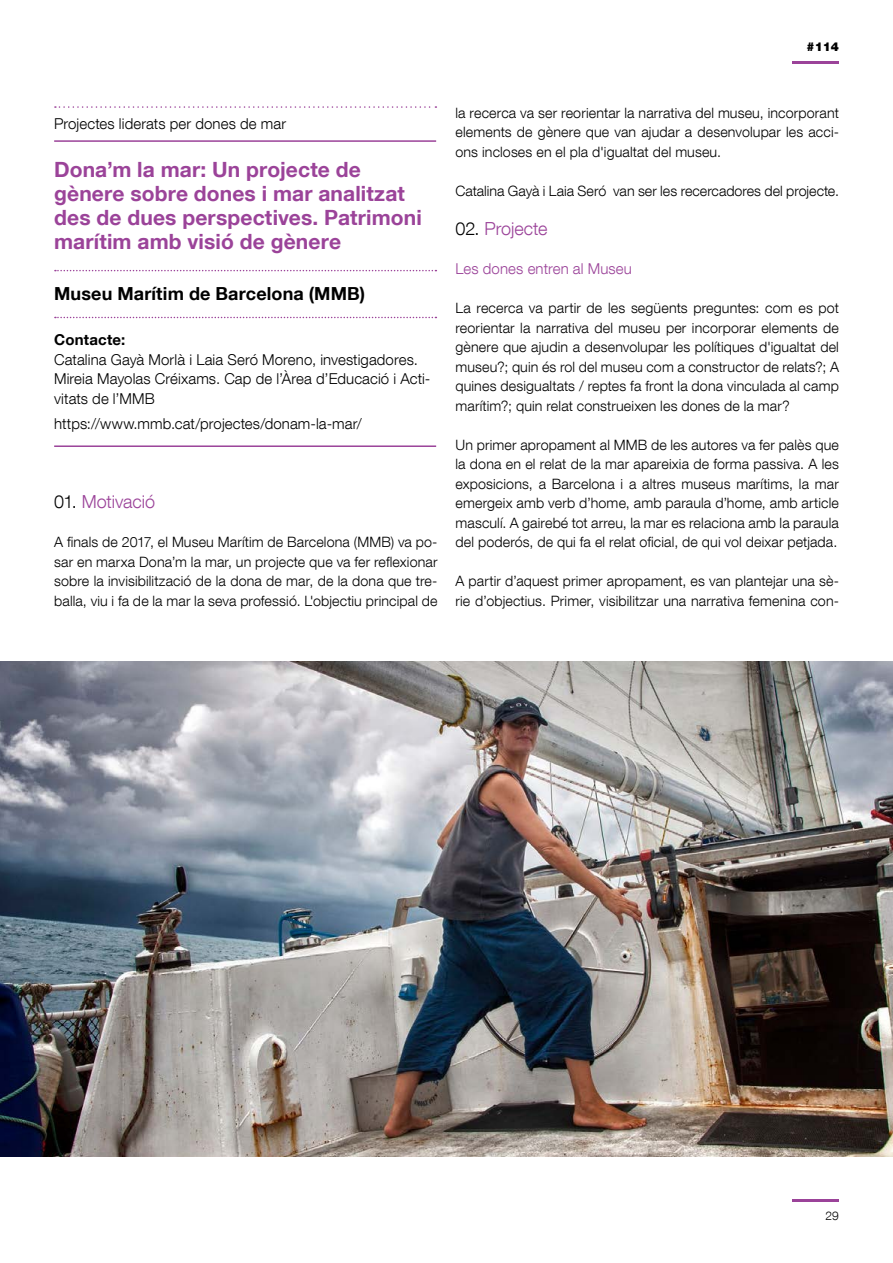
<style>
.page{position:relative;width:893px;height:1263px;background:#fff}
.page>*{position:absolute;margin:0;border:0;box-sizing:border-box;transform-origin:0 0}
.t1{font:700 21px/24px "Helvetica Neue LT Com";letter-spacing:.005em;color:#9b4399}
.t2{font:700 18px "Helvetica Neue LT Com";letter-spacing:.005em;color:#000}
.t3{font:300 18px "Helvetica Neue LT Com";letter-spacing:-.005em;color:#9b4399}
.t4{font:300 15px/19.5px "Helvetica Neue LT Com";letter-spacing:.005em;color:#000}
.t5{font:300 15px "Helvetica Neue LT Com";letter-spacing:.01em;color:#9b4399}
.t6{font:700 15px "Helvetica Neue LT Com";letter-spacing:.01em;color:#000}
.t7{font:300 14.25px/19.5px "Helvetica Neue LT Com";letter-spacing:.01em;color:#000;text-align:justify}
.t8{font:900 12.15px "Helvetica Neue LT Com";color:#000}
.t9{font:300 12px "Helvetica Neue LT Com";color:#000}
.s1{color:#000}
</style>
<div class="page">
<hr style="left:54px;top:140px;width:382px;height:2px;background:#9b4399">
<hr style="left:54px;top:445px;width:382px;height:2px;background:#9b4399">
<svg style="left:55px;top:270px;width:381px;height:1px"></svg>
<svg style="left:55px;top:317px;width:381px;height:1px"></svg>
<svg style="left:55px;top:106px;width:381px;height:2px"></svg>
<img style="left:0;top:661px;width:893px;height:496px">
<hr style="left:792px;top:1199px;width:47px;height:3px;background:#9b4399">
<hr style="left:792px;top:61px;width:47px;height:3px;background:#9b4399">
<p class="t8" style="left:807px;top:40px;width:34px">#114</p>
<p class="t4" style="left:54px;top:114px;width:233px">Projectes liderats per dones de mar</p>
<p class="t1" style="left:54px;top:157px;width:369px">Dona’m la mar: Un projecte de gènere sobre dones i mar analitzat des de dues perspectives. Patrimoni marítim amb visió de gènere</p>
<p class="t2" style="left:54px;top:283px;width:312px">Museu Marítim de Barcelona (MMB)</p>
<p class="t6" style="left:54px;top:330px;width:73px">Contacte:</p>
<p class="t4" style="left:54px;top:349px;width:365px">Catalina Gayà Morlà i Laia Seró Moreno, investigadores.</p>
<p class="t4" style="left:54px;top:369px;width:378px">Mireia Mayolas Créixams. Cap de l’Àrea d’Educació i Acti&shy;vitats de l’MMB</p>
<p class="t4" style="left:54px;top:414px;width:309px">https://www.mmb.cat/projectes/donam-la-mar/</p>
<p class="t3" style="left:54px;top:491px;width:102px"><span class="s1">01.</span> Motivació</p>
<p class="t7" style="left:54px;top:532px;width:385px">A finals de 2017, el Museu Marítim de Barcelona (MMB) va po&shy;sar en marxa Dona’m la mar, un projecte que va fer reflexionar sobre la invisibilització de la dona de mar, de la dona que tre&shy;balla, viu i fa de la mar la seva professió. L'objectiu principal de</p>
<p class="t7" style="left:455px;top:103px;width:385px">la recerca va ser reorientar la narrativa del museu, incorporant elements de gènere que van ajudar a desenvolupar les acci&shy;ons incloses en el pla d'igualtat del museu.</p>
<p class="t7" style="left:455px;top:181px;width:385px">Catalina Gayà i Laia Seró van ser les recercadores del projecte.</p>
<p class="t3" style="left:455px;top:218px;width:93px"><span class="s1">02.</span> Projecte</p>
<p class="t5" style="left:455px;top:259px;width:178px">Les dones entren al Museu</p>
<p class="t7" style="left:455px;top:298px;width:385px">La recerca va partir de les següents preguntes: com es pot reorientar la narrativa del museu per incorporar elements de gènere que ajudin a desenvolupar les polítiques d'igualtat del museu?; quin és rol del museu com a constructor de relats?; A quines desigualtats / reptes fa front la dona vinculada al camp marítim?; quin relat construeixen les dones de la mar?</p>
<p class="t7" style="left:455px;top:434px;width:385px">Un primer apropament al MMB de les autores va fer palès que la dona en el relat de la mar apareixia de forma passiva. A les exposicions, a Barcelona i a altres museus marítims, la mar emergeix amb verb d’home, amb paraula d’home, amb article masculí. A gairebé tot arreu, la mar es relaciona amb la paraula del poderós, de qui fa el relat oficial, de qui vol deixar petjada.</p>
<p class="t7" style="left:455px;top:571px;width:385px">A partir d’aquest primer apropament, es van plantejar una sè&shy;rie d’objectius. Primer, visibilitzar una narrativa femenina con-</p>
<p class="t9" style="left:825px;top:1208px;width:15px">29</p>
</div>
